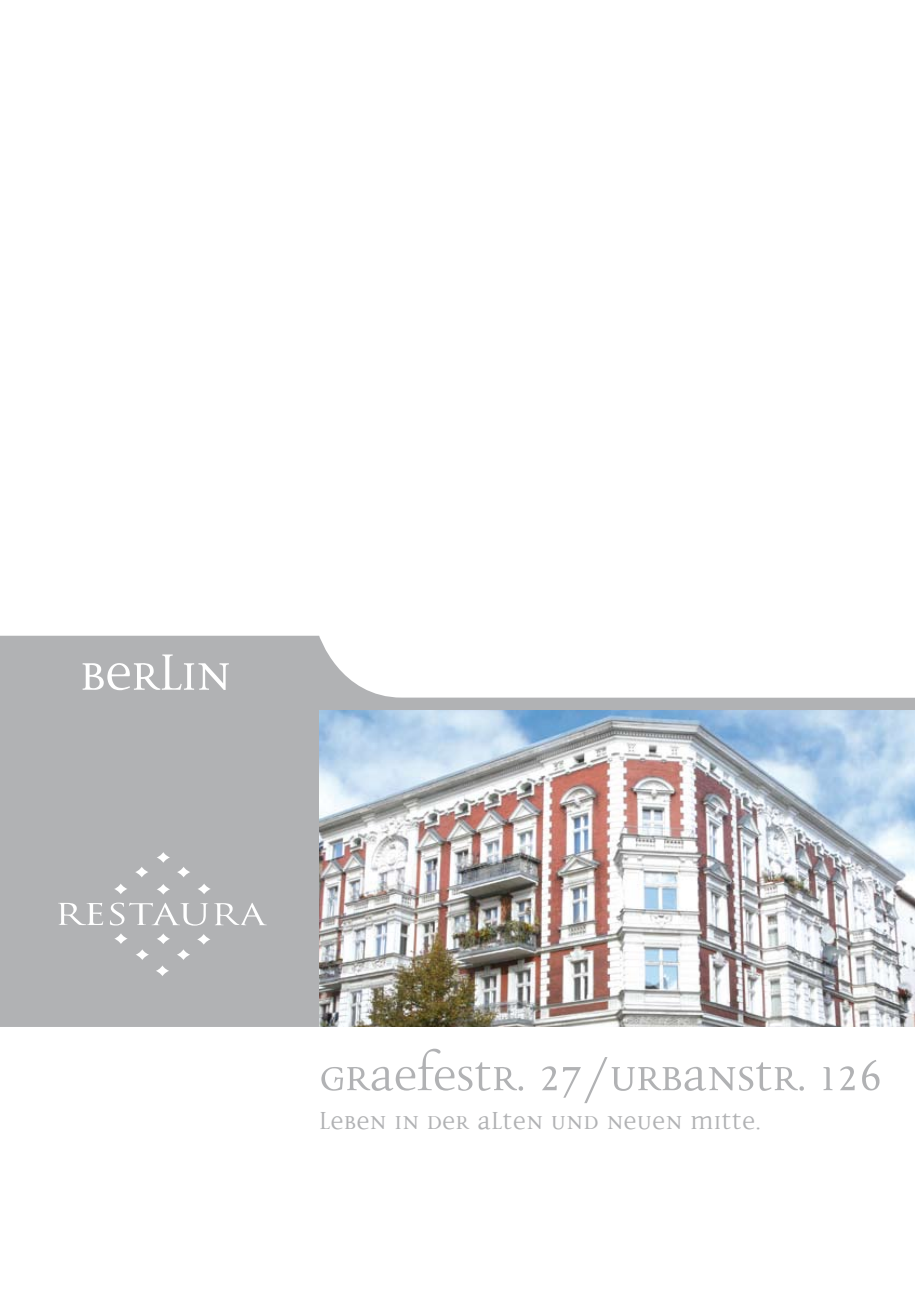
<style>
.page{position:relative;width:915px;height:1297px;background:#fff}
.page>*{position:absolute;margin:0;border:0;box-sizing:border-box;transform-origin:0 0}
.t1{font:500 68.85px "Disturbance G";letter-spacing:-.02em;color:#fff}
.t2{font:500 60px "Disturbance G";letter-spacing:-.02em;color:#b1b2b4}
.t3{font:500 33px "Disturbance G";color:#b1b2b4}
</style>
<div class="page">
<svg style="left:0;top:636px;width:914px;height:391px;fill:#b1b2b4"></svg>
<img style="left:319px;top:710px;width:595px;height:317px">
<svg style="left:58px;top:903px;width:45px;height:22px"></svg>
<svg style="left:214px;top:903px;width:53px;height:22px"></svg>
<svg style="left:110px;top:903px;width:98px;height:23px"></svg>
<svg style="left:157px;top:884px;width:13px;height:11px"></svg>
<svg style="left:197px;top:883px;width:14px;height:11px"></svg>
<svg style="left:114px;top:883px;width:13px;height:11px"></svg>
<svg style="left:135px;top:867px;width:13px;height:10px"></svg>
<svg style="left:177px;top:867px;width:13px;height:10px"></svg>
<svg style="left:157px;top:852px;width:13px;height:11px"></svg>
<svg style="left:157px;top:933px;width:13px;height:11px"></svg>
<svg style="left:197px;top:934px;width:13px;height:11px"></svg>
<svg style="left:114px;top:933px;width:14px;height:11px"></svg>
<svg style="left:136px;top:949px;width:13px;height:11px"></svg>
<svg style="left:177px;top:949px;width:13px;height:11px"></svg>
<svg style="left:156px;top:965px;width:13px;height:11px"></svg>
<h1 class="t1" style="left:80px;top:641px;width:153px">berlin</h1>
<h2 class="t2" style="left:319px;top:1048px;width:564px">Graefestr. 27/Urbanstr. 126</h2>
<p class="t3" style="left:319px;top:1106px;width:443px">Leben in der alten und neuen Mitte.</p>
</div>
